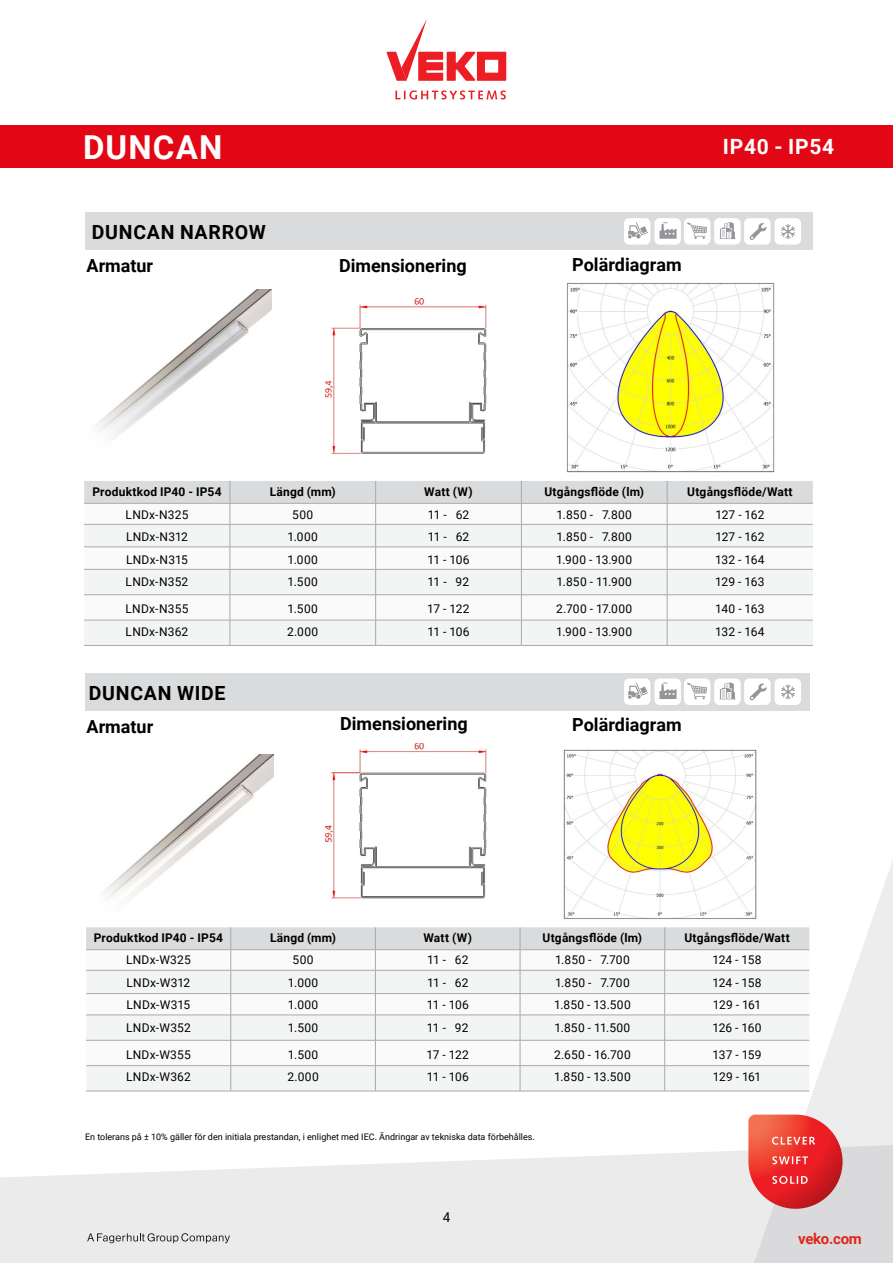
<style>
.page{position:relative;width:893px;height:1263px;background:#fff}
.page>*{position:absolute;margin:0;border:0;box-sizing:border-box;transform-origin:0 0}
.t1{font:700 33px "Roboto";letter-spacing:.035em;color:#fff}
.t2{font:700 21px "Roboto";letter-spacing:.035em;color:#fff}
.t3{font:700 19.5px "Roboto";letter-spacing:.04em;color:#000}
.t4{font:700 18px "Roboto";color:#000}
.t5{font:italic 700 18px "Linotype Syntax W01";letter-spacing:-.01em;color:#000}
.t6{font:700 15px "Roboto";letter-spacing:-.02em;color:#df271c}
.t7{font:13.5px "Roboto";color:#000}
.t8{font:12px "Roboto";letter-spacing:.015em;color:#000}
.t9{font:700 12px "Roboto";letter-spacing:.02em;color:#000}
.t10{font:9px "Roboto";color:#000}
.s1{font-family:"Syntax LT Std";font-style:normal}
</style>
<div class="page">
<svg style="left:0;top:1150px;width:748px;height:113px;background:#ededee"></svg>
<svg style="left:748px;top:822px;width:145px;height:441px"></svg>
<svg style="left:395px;top:90px;width:111px;height:10px"></svg>
<svg style="left:386px;top:19px;width:120px;height:62px"></svg>
<svg style="left:748px;top:1114px;width:94px;height:95px;background:#e65653"></svg>
<svg style="left:87px;top:1233px;width:143px;height:10px"></svg>
<div style="left:0;top:125px;width:893px;height:43px;background:#e30715"></div>
<img style="left:324px;top:298px;width:163px;height:156px">
<img style="left:567px;top:283px;width:208px;height:190px">
<img style="left:95px;top:290px;width:176px;height:148px">
<img style="left:564px;top:749px;width:192px;height:172px">
<img style="left:102px;top:754px;width:171px;height:145px">
<div style="left:85px;top:212px;width:728px;height:38px;background:#dadbdc"></div>
<div style="left:684px;top:218px;width:26px;height:27px;background:#fff;border-radius:5px"></div>
<svg style="left:687px;top:222px;width:20px;height:17px"></svg>
<div style="left:624px;top:218px;width:26px;height:27px;background:#fff;border-radius:5px"></div>
<svg style="left:628px;top:222px;width:20px;height:16px"></svg>
<div style="left:654px;top:218px;width:27px;height:27px;background:#fff;border-radius:5px"></div>
<svg style="left:659px;top:222px;width:18px;height:17px"></svg>
<div style="left:775px;top:218px;width:26px;height:27px;background:#fff;border-radius:5px"></div>
<svg style="left:781px;top:224px;width:14px;height:15px"></svg>
<div style="left:744px;top:218px;width:27px;height:27px;background:#fff;border-radius:5px"></div>
<svg style="left:749px;top:223px;width:18px;height:17px"></svg>
<div style="left:85px;top:673px;width:725px;height:38px;background:#dadbdc"></div>
<div style="left:714px;top:218px;width:27px;height:27px;background:#fff;border-radius:5px"></div>
<svg style="left:719px;top:222px;width:17px;height:17px"></svg>
<div style="left:684px;top:678px;width:26px;height:27px;background:#fff;border-radius:5px"></div>
<svg style="left:687px;top:683px;width:20px;height:16px"></svg>
<div style="left:624px;top:678px;width:26px;height:27px;background:#fff;border-radius:5px"></div>
<svg style="left:628px;top:683px;width:20px;height:16px"></svg>
<div style="left:654px;top:678px;width:27px;height:27px;background:#fff;border-radius:5px"></div>
<svg style="left:659px;top:682px;width:18px;height:17px"></svg>
<div style="left:775px;top:678px;width:26px;height:27px;background:#fff;border-radius:5px"></div>
<svg style="left:781px;top:684px;width:14px;height:15px"></svg>
<div style="left:744px;top:678px;width:27px;height:27px;background:#fff;border-radius:5px"></div>
<svg style="left:749px;top:683px;width:18px;height:17px"></svg>
<div style="left:714px;top:678px;width:27px;height:27px;background:#fff;border-radius:5px"></div>
<svg style="left:719px;top:682px;width:17px;height:17px"></svg>
<img style="left:324px;top:743px;width:163px;height:156px">
<div style="left:418px;top:753px;width:10px;height:7px;background:#fff"></div>
<hr style="left:230px;top:645px;width:146px;height:1px;background:#a7a9ac">
<hr style="left:376px;top:645px;width:145px;height:1px;background:#a7a9ac">
<hr style="left:521px;top:645px;width:146px;height:1px;background:#a7a9ac">
<hr style="left:667px;top:645px;width:146px;height:1px;background:#a7a9ac">
<hr style="left:84px;top:645px;width:146px;height:1px;background:#a7a9ac">
<svg style="left:84px;top:481px;width:729px;height:164px"></svg>
<hr style="left:231px;top:1091px;width:144px;height:1px;background:#a7a9ac">
<hr style="left:375px;top:1091px;width:145px;height:1px;background:#a7a9ac">
<hr style="left:520px;top:1091px;width:145px;height:1px;background:#a7a9ac">
<hr style="left:665px;top:1091px;width:144px;height:1px;background:#a7a9ac">
<hr style="left:86px;top:1091px;width:145px;height:1px;background:#a7a9ac">
<svg style="left:86px;top:927px;width:723px;height:164px"></svg>
<h1 class="t1" style="left:83px;top:124px;width:141px">DUNCAN</h1>
<h3 class="t5" style="left:87px;top:220px;width:161px">DUNCAN <span class="s1">NARROW</span></h3>
<h3 class="t3" style="left:92px;top:218px;width:175px">DUNCAN NARROW</h3>
<h3 class="t4" style="left:86px;top:253px;width:68px">Armatur</h3>
<h3 class="t4" style="left:339px;top:253px;width:129px">Dimensionering</h3>
<h3 class="t4" style="left:572px;top:252px;width:111px">Polärdiagram</h3>
<h2 class="t2" style="left:723px;top:132px;width:113px">IP40 - IP54</h2>
<p class="t9" style="left:92px;top:484px;width:131px">Produktkod IP40 - IP54</p>
<p class="t9" style="left:270px;top:484px;width:68px">Längd (mm)</p>
<p class="t9" style="left:424px;top:484px;width:50px">Watt (W)</p>
<p class="t9" style="left:544px;top:484px;width:101px">Utgångsflöde (lm)</p>
<p class="t9" style="left:687px;top:484px;width:107px">Utgångsflöde/Watt</p>
<p class="t8" style="left:126px;top:506px;width:64px">LNDx-N325</p>
<p class="t8" style="left:292px;top:506px;width:22px">500</p>
<p class="t8" style="left:428px;top:506px;width:43px">11 - 62</p>
<p class="t8" style="left:556px;top:506px;width:77px">1.850 - 7.800</p>
<p class="t8" style="left:715px;top:506px;width:50px">127 - 162</p>
<p class="t8" style="left:126px;top:529px;width:63px">LNDx-N312</p>
<p class="t8" style="left:287px;top:529px;width:32px">1.000</p>
<p class="t8" style="left:428px;top:529px;width:43px">11 - 62</p>
<p class="t8" style="left:556px;top:529px;width:77px">1.850 - 7.800</p>
<p class="t8" style="left:715px;top:529px;width:50px">127 - 162</p>
<p class="t8" style="left:126px;top:551px;width:63px">LNDx-N315</p>
<p class="t8" style="left:287px;top:551px;width:32px">1.000</p>
<p class="t8" style="left:427px;top:551px;width:44px">11 - 106</p>
<p class="t8" style="left:556px;top:551px;width:77px">1.900 - 13.900</p>
<p class="t8" style="left:715px;top:551px;width:51px">132 - 164</p>
<p class="t8" style="left:126px;top:574px;width:64px">LNDx-N352</p>
<p class="t8" style="left:288px;top:574px;width:32px">1.500</p>
<p class="t8" style="left:428px;top:574px;width:43px">11 - 92</p>
<p class="t8" style="left:556px;top:574px;width:77px">1.850 - 11.900</p>
<p class="t8" style="left:715px;top:574px;width:51px">129 - 163</p>
<p class="t8" style="left:126px;top:601px;width:64px">LNDx-N355</p>
<p class="t8" style="left:288px;top:601px;width:32px">1.500</p>
<p class="t8" style="left:427px;top:601px;width:44px">17 - 122</p>
<p class="t8" style="left:556px;top:601px;width:78px">2.700 - 17.000</p>
<p class="t8" style="left:715px;top:601px;width:51px">140 - 163</p>
<p class="t8" style="left:126px;top:623px;width:64px">LNDx-N362</p>
<p class="t8" style="left:287px;top:623px;width:33px">2.000</p>
<p class="t8" style="left:427px;top:623px;width:44px">11 - 106</p>
<p class="t8" style="left:556px;top:623px;width:77px">1.900 - 13.900</p>
<p class="t8" style="left:715px;top:623px;width:51px">132 - 164</p>
<h3 class="t3" style="left:89px;top:680px;width:138px">DUNCAN WIDE</h3>
<h3 class="t4" style="left:86px;top:713px;width:68px">Armatur</h3>
<h3 class="t4" style="left:340px;top:711px;width:129px">Dimensionering</h3>
<h3 class="t4" style="left:572px;top:712px;width:111px">Polärdiagram</h3>
<p class="t9" style="left:94px;top:929px;width:131px">Produktkod IP40 - IP54</p>
<p class="t9" style="left:270px;top:929px;width:68px">Längd (mm)</p>
<p class="t9" style="left:423px;top:929px;width:50px">Watt (W)</p>
<p class="t9" style="left:543px;top:929px;width:101px">Utgångsflöde (lm)</p>
<p class="t9" style="left:684px;top:929px;width:107px">Utgångsflöde/Watt</p>
<p class="t8" style="left:126px;top:952px;width:66px">LNDx-W325</p>
<p class="t8" style="left:293px;top:952px;width:22px">500</p>
<p class="t8" style="left:427px;top:952px;width:43px">11 - 62</p>
<p class="t8" style="left:555px;top:952px;width:76px">1.850 - 7.700</p>
<p class="t8" style="left:712px;top:952px;width:51px">124 - 158</p>
<p class="t8" style="left:127px;top:974px;width:65px">LNDx-W312</p>
<p class="t8" style="left:288px;top:974px;width:32px">1.000</p>
<p class="t8" style="left:427px;top:974px;width:43px">11 - 62</p>
<p class="t8" style="left:555px;top:974px;width:76px">1.850 - 7.700</p>
<p class="t8" style="left:712px;top:974px;width:51px">124 - 158</p>
<p class="t8" style="left:127px;top:997px;width:65px">LNDx-W315</p>
<p class="t8" style="left:288px;top:997px;width:32px">1.000</p>
<p class="t8" style="left:427px;top:997px;width:44px">11 - 106</p>
<p class="t8" style="left:554px;top:997px;width:78px">1.850 - 13.500</p>
<p class="t8" style="left:713px;top:997px;width:50px">129 - 161</p>
<p class="t8" style="left:126px;top:1019px;width:66px">LNDx-W352</p>
<p class="t8" style="left:288px;top:1019px;width:32px">1.500</p>
<p class="t8" style="left:427px;top:1019px;width:43px">11 - 92</p>
<p class="t8" style="left:554px;top:1019px;width:77px">1.850 - 11.500</p>
<p class="t8" style="left:712px;top:1019px;width:51px">126 - 160</p>
<p class="t8" style="left:126px;top:1046px;width:66px">LNDx-W355</p>
<p class="t8" style="left:288px;top:1046px;width:32px">1.500</p>
<p class="t8" style="left:427px;top:1046px;width:44px">17 - 122</p>
<p class="t8" style="left:554px;top:1046px;width:78px">2.650 - 16.700</p>
<p class="t8" style="left:713px;top:1046px;width:50px">137 - 159</p>
<p class="t8" style="left:126px;top:1069px;width:66px">LNDx-W362</p>
<p class="t8" style="left:287px;top:1069px;width:33px">2.000</p>
<p class="t8" style="left:427px;top:1069px;width:44px">11 - 106</p>
<p class="t8" style="left:554px;top:1069px;width:78px">1.850 - 13.500</p>
<p class="t8" style="left:713px;top:1069px;width:50px">129 - 161</p>
<p class="t10" style="left:85px;top:1131px;width:451px">En tolerans på ± 10% gäller för den initiala prestandan, i enlighet med IEC. Ändringar av tekniska data förbehålles.</p>
<p class="t7" style="left:443px;top:1207px;width:9px">4</p>
<p class="t6" style="left:798px;top:1228px;width:65px">veko.com</p>
</div>
